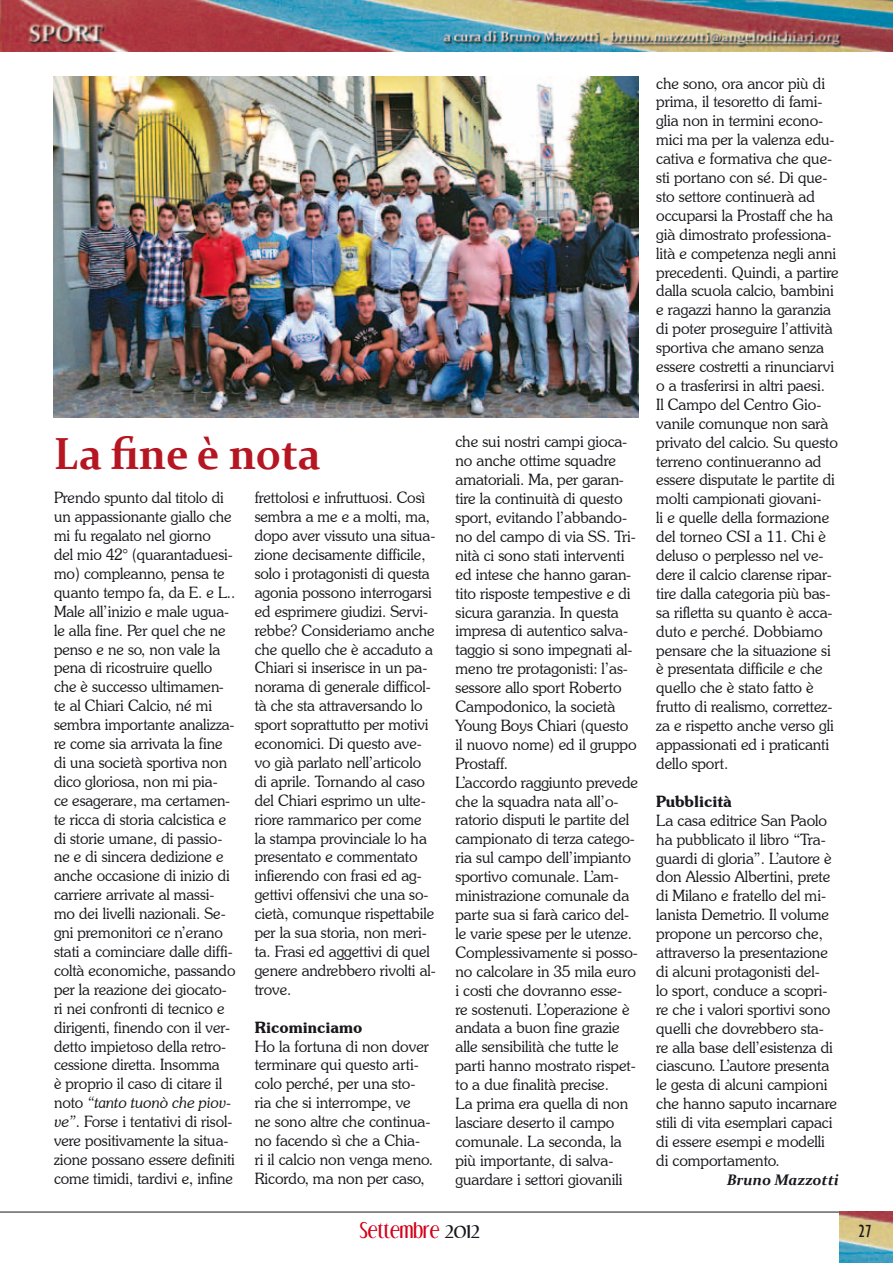
<style>
.page{position:relative;width:893px;height:1263px;background:#fff}
.page>*{position:absolute;margin:0;border:0;box-sizing:border-box;transform-origin:0 0}
.t1{font:700 45px "Constantia";color:#b51621;scale:.94 1}
.t2{font:18.75px "Dream Orphans";color:#d20019}
.t3{font:condensed 18px "Gill Sans";color:#1a171c}
.t4{font:300 15.75px/18.9px "Souvenir IT Cby BT";letter-spacing:-.005em;color:#1a171c}
.t5{font:600 15.75px "Souvenir IT Cby BT";letter-spacing:-.005em;color:#1a171c}
.t6{font:italic 700 15.3px "Constantia";letter-spacing:-.005em;color:#1a171c}
.s1{font-style:italic}
.s2{color:#1a171c}
</style>
<div class="page">
<img style="left:839px;top:1213px;width:54px;height:50px">
<hr style="left:0;top:1212px;width:893px;height:1px;background:#1a171c">
<img style="left:0;top:0;width:893px;height:51px">
<img style="left:54px;top:77px;width:584px;height:341px">
<h1 class="t1" style="left:54px;top:422px;width:285px">La fine è nota</h1>
<p class="t4" style="left:54px;top:488px;width:183px">Prendo spunto dal titolo di un appassionante giallo che mi fu regalato nel giorno<br>del mio 42° (quarantaduesi&shy;mo) compleanno, pensa te quanto tempo fa, da E. e L..<br>Male all’inizio e male ugua&shy;le alla fine. Per quel che ne penso e ne so, non vale la pena di ricostruire quello che è successo ultimamen&shy;te al Chiari Calcio, né mi sembra importante analizza&shy;re come sia arrivata la fine di una società sportiva non dico gloriosa, non mi pia&shy;ce esagerare, ma certamen&shy;te ricca di storia calcistica e di storie umane, di passio&shy;ne e di sincera dedizione e anche occasione di inizio di carriere arrivate al massi&shy;mo dei livelli nazionali. Se&shy;gni premonitori ce n’erano stati a cominciare dalle diffi&shy;coltà economiche, passando per la reazione dei giocato&shy;ri nei confronti di tecnico e dirigenti, finendo con il ver&shy;detto impietoso della retro&shy;cessione diretta. Insomma<br>è proprio il caso di citare il noto <span class="s1">“tanto tuonò che piov&shy;ve”</span>. Forse i tentativi di risol&shy;vere positivamente la situa&shy;zione possano essere definiti come timidi, tardivi e, infine</p>
<p class="t4" style="left:255px;top:488px;width:183px">frettolosi e infruttuosi. Così sembra a me e a molti, ma, dopo aver vissuto una situa&shy;zione decisamente difficile, solo i protagonisti di questa agonia possono interrogarsi ed esprimere giudizi. Servi&shy;rebbe? Consideriamo anche che quello che è accaduto a<br>Chiari si inserisce in un pa&shy;norama di generale difficol&shy;tà che sta attraversando lo sport soprattutto per motivi economici. Di questo ave&shy;vo già parlato nell’articolo di aprile. Tornando al caso del Chiari esprimo un ulte&shy;riore rammarico per come la stampa provinciale lo ha presentato e commentato infierendo con frasi ed ag&shy;gettivi offensivi che una so&shy;cietà, comunque rispettabile per la sua storia, non meri&shy;ta. Frasi ed aggettivi di quel genere andrebbero rivolti al&shy;trove.</p>
<p class="t5" style="left:255px;top:1017px;width:109px">Ricominciamo</p>
<p class="t4" style="left:255px;top:1036px;width:180px">Ho la fortuna di non dover terminare qui questo arti&shy;colo perché, per una sto&shy;ria che si interrompe, ve<br>ne sono altre che continua&shy;no facendo sì che a Chia-<br>ri il calcio non venga meno.<br>Ricordo, ma non per caso,</p>
<p class="t4" style="left:455px;top:432px;width:184px">che sui nostri campi gioca&shy;no anche ottime squadre amatoriali. Ma, per garan&shy;tire la continuità di questo sport, evitando l’abbando&shy;no del campo di via SS. Tri&shy;nità ci sono stati interventi ed intese che hanno garan&shy;tito risposte tempestive e di sicura garanzia. In questa impresa di autentico salva&shy;taggio si sono impegnati al&shy;meno tre protagonisti: l’as&shy;sessore allo sport Roberto<br>Campodonico, la società<br>Young Boys Chiari (questo il nuovo nome) ed il gruppo<br>Prostaff.<br>L’accordo raggiunto prevede che la squadra nata all’o&shy;ratorio disputi le partite del campionato di terza catego&shy;ria sul campo dell’impianto sportivo comunale. L’am&shy;ministrazione comunale da parte sua si farà carico del&shy;le varie spese per le utenze.<br>Complessivamente si posso&shy;no calcolare in 35 mila euro i costi che dovranno esse&shy;re sostenuti. L’operazione è andata a buon fine grazie alle sensibilità che tutte le parti hanno mostrato rispet&shy;to a due finalità precise.<br>La prima era quella di non lasciare deserto il campo comunale. La seconda, la più importante, di salva&shy;guardare i settori giovanili</p>
<p class="t2" style="left:360px;top:1219px;width:121px">Settembre <span class="s2">2012</span></p>
<p class="t4" style="left:656px;top:73px;width:184px">che sono, ora ancor più di prima, il tesoretto di fami&shy;glia non in termini econo&shy;mici ma per la valenza edu&shy;cativa e formativa che que&shy;sti portano con sé. Di que&shy;sto settore continuerà ad occuparsi la Prostaff che ha già dimostrato professiona&shy;lità e competenza negli anni precedenti. Quindi, a partire dalla scuola calcio, bambini e ragazzi hanno la garanzia di poter proseguire l’attività sportiva che amano senza essere costretti a rinunciarvi o a trasferirsi in altri paesi.<br>Il Campo del Centro Gio&shy;vanile comunque non sarà privato del calcio. Su questo terreno continueranno ad essere disputate le partite di molti campionati giovani-<br>li e quelle della formazione del torneo CSI a 11. Chi è deluso o perplesso nel ve&shy;dere il calcio clarense ripar&shy;tire dalla categoria più bas&shy;sa rifletta su quanto è acca&shy;duto e perché. Dobbiamo pensare che la situazione si è presentata difficile e che quello che è stato fatto è frutto di realismo, correttez&shy;za e rispetto anche verso gli appassionati ed i praticanti dello sport.</p>
<p class="t5" style="left:656px;top:791px;width:77px">Pubblicità</p>
<p class="t4" style="left:656px;top:810px;width:182px">La casa editrice San Paolo ha pubblicato il libro “Tra&shy;guardi di gloria”. L’autore è don Alessio Albertini, prete di Milano e fratello del mi&shy;lanista Demetrio. Il volume propone un percorso che, attraverso la presentazione di alcuni protagonisti del-<br>lo sport, conduce a scopri&shy;re che i valori sportivi sono quelli che dovrebbero sta&shy;re alla base dell’esistenza di ciascuno. L’autore presenta le gesta di alcuni campioni che hanno saputo incarnare stili di vita esemplari capaci di essere esempi e modelli di comportamento.</p>
<p class="t6" style="left:727px;top:1169px;width:114px">Bruno Mazzotti</p>
<p class="t3" style="left:859px;top:1220px;width:15px">27</p>
</div>
